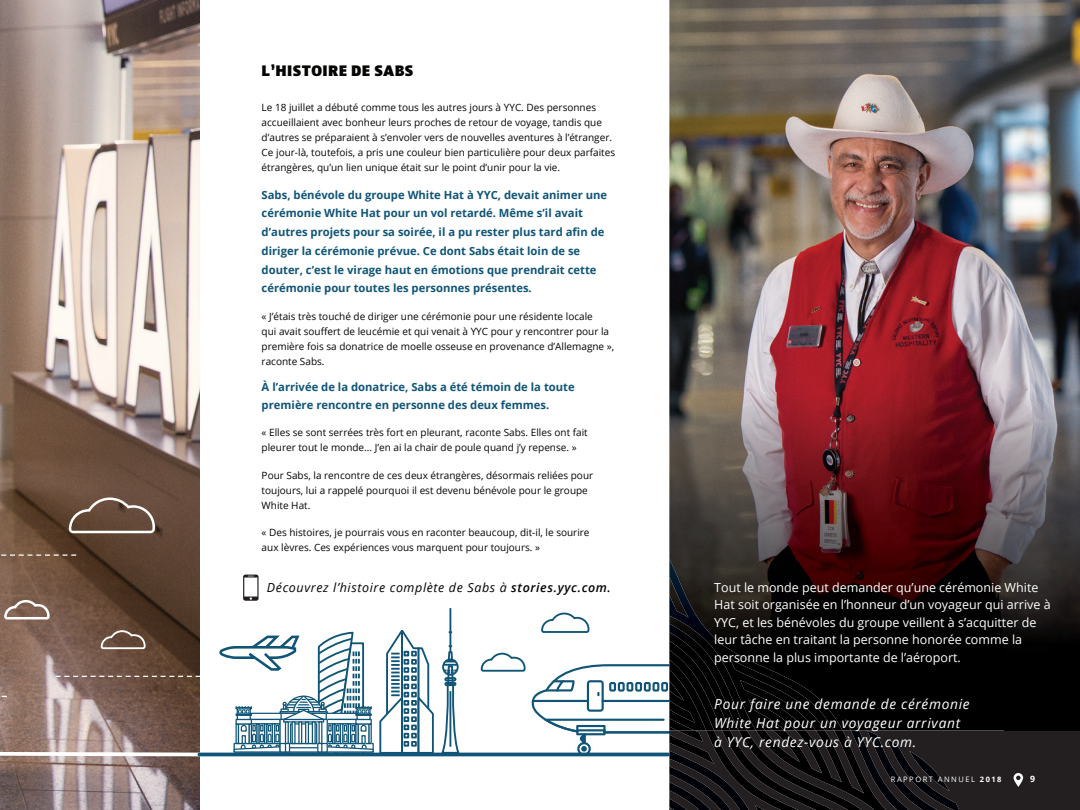
<style>
.page{position:relative;width:1080px;height:810px;background:#fff}
.page>*{position:absolute;margin:0;border:0;box-sizing:border-box;transform-origin:0 0}
.t1{font:800 16.25px "Arrival";letter-spacing:.025em;color:#040503}
.t2{font:italic 13.75px/18.8px "Open Sans";letter-spacing:.05em;color:#fff}
.t3{font:12.5px/17.5px "Open Sans";color:#fff}
.t4{font:italic 12.5px "Open Sans";letter-spacing:.05em;color:#040503}
.t5{font:700 11.25px/18.8px "Open Sans";color:#105577}
.t6{font:10px/15px "Open Sans";color:#040503}
.t7{font:700 8.75px "Open Sans";color:#fff}
.t8{font:7.5px "Open Sans";letter-spacing:.2em;color:#fff}
.s1{font-weight:600}
.s2{font-weight:700}
</style>
<div class="page">
<img style="left:0;top:0;width:200px;height:810px">
<img style="left:669px;top:0;width:411px;height:392px">
<img style="left:669px;top:392px;width:411px;height:418px">
<img style="left:671px;top:735px;width:35px;height:16px">
<img style="left:677px;top:730px;width:26px;height:12px">
<img style="left:669px;top:751px;width:37px;height:59px">
<img style="left:845px;top:719px;width:14px;height:11px">
<img style="left:886px;top:731px;width:51px;height:79px">
<img style="left:887px;top:739px;width:72px;height:71px">
<img style="left:909px;top:751px;width:41px;height:40px">
<img style="left:706px;top:730px;width:50px;height:80px">
<img style="left:756px;top:730px;width:130px;height:80px">
<img style="left:669px;top:559px;width:173px;height:171px">
<svg style="left:243px;top:575px;width:16px;height:26px"></svg>
<svg style="left:0;top:749px;width:204px;height:9px"></svg>
<hr style="left:199px;top:753px;width:469px;height:3px;background:#105577">
<hr style="left:449px;top:608px;width:2px;height:44px;background:#105577">
<svg style="left:219px;top:628px;width:242px;height:125px"></svg>
<svg style="left:68px;top:496px;width:88px;height:38px;background:#7c6456"></svg>
<svg style="left:100px;top:629px;width:47px;height:21px"></svg>
<svg style="left:3px;top:599px;width:48px;height:22px"></svg>
<svg style="left:480px;top:652px;width:191px;height:104px"></svg>
<svg style="left:541px;top:612px;width:49px;height:21px"></svg>
<svg style="left:0;top:554px;width:80px;height:2px"></svg>
<svg style="left:56px;top:676px;width:144px;height:1px"></svg>
<svg style="left:1014px;top:773px;width:9px;height:14px"></svg>
<h1 class="t1" style="left:262px;top:61px;width:153px">L’HISTOIRE DE SABS</h1>
<p class="t6" style="left:262px;top:100px;width:355px">Le 18 juillet a débuté comme tous les autres jours à YYC. Des personnes accueillaient avec bonheur leurs proches de retour de voyage, tandis que d’autres se préparaient à s’envoler vers de nouvelles aventures à l’étranger.<br>Ce jour-là, toutefois, a pris une couleur bien particulière pour deux parfaites étrangères, qu’un lien unique était sur le point d’unir pour la vie.</p>
<p class="t5" style="left:262px;top:185px;width:347px">Sabs, bénévole du groupe White Hat à YYC, devait animer une cérémonie White Hat pour un vol retardé. Même s’il avait d’autres projets pour sa soirée, il a pu rester plus tard afin de diriger la cérémonie prévue. Ce dont Sabs était loin de se douter, c’est le virage haut en émotions que prendrait cette cérémonie pour toutes les personnes présentes.</p>
<p class="t6" style="left:262px;top:308px;width:354px">« J’étais très touché de diriger une cérémonie pour une résidente locale<br>qui avait souffert de leucémie et qui venait à YYC pour y rencontrer pour la première fois sa donatrice de moelle osseuse en provenance d’Allemagne », raconte Sabs.</p>
<p class="t5" style="left:262px;top:378px;width:315px;line-height:17.5px">À l’arrivée de la donatrice, Sabs a été témoin de la toute première rencontre en personne des deux femmes.</p>
<p class="t6" style="left:262px;top:425px;width:328px">« Elles se sont serrées très fort en pleurant, raconte Sabs. Elles ont fait pleurer tout le monde... J’en ai la chair de poule quand j’y repense. »</p>
<p class="t6" style="left:262px;top:467px;width:333px">Pour Sabs, la rencontre de ces deux étrangères, désormais reliées pour toujours, lui a rappelé pourquoi il est devenu bénévole pour le groupe<br>White Hat.</p>
<p class="t6" style="left:262px;top:525px;width:329px">« Des histoires, je pourrais vous en raconter beaucoup, dit-il, le sourire aux lèvres. Ces expériences vous marquent pour toujours. »</p>
<p class="t4" style="left:267px;top:579px;width:346px">Découvrez l’histoire complète de Sabs à <span class="s1">stories.yyc.com.</span></p>
<p class="t3" style="left:714px;top:578px;width:338px">Tout le monde peut demander qu’une cérémonie White Hat soit organisée en l’honneur d’un voyageur qui arrive à YYC, et les bénévoles du groupe veillent à s’acquitter de leur tâche en traitant la personne honorée comme la personne la plus importante de l’aéroport.</p>
<h2 class="t2" style="left:714px;top:694px;width:257px">Pour faire une demande de cérémonie<br>White Hat pour un voyageur arrivant à YYC, rendez-vous à YYC.com.</h2>
<p class="t8" style="left:891px;top:774px;width:112px">RAPPORT ANNUEL <span class="s2">2018</span></p>
<p class="t7" style="left:1030px;top:773px;width:6px">9</p>
</div>
